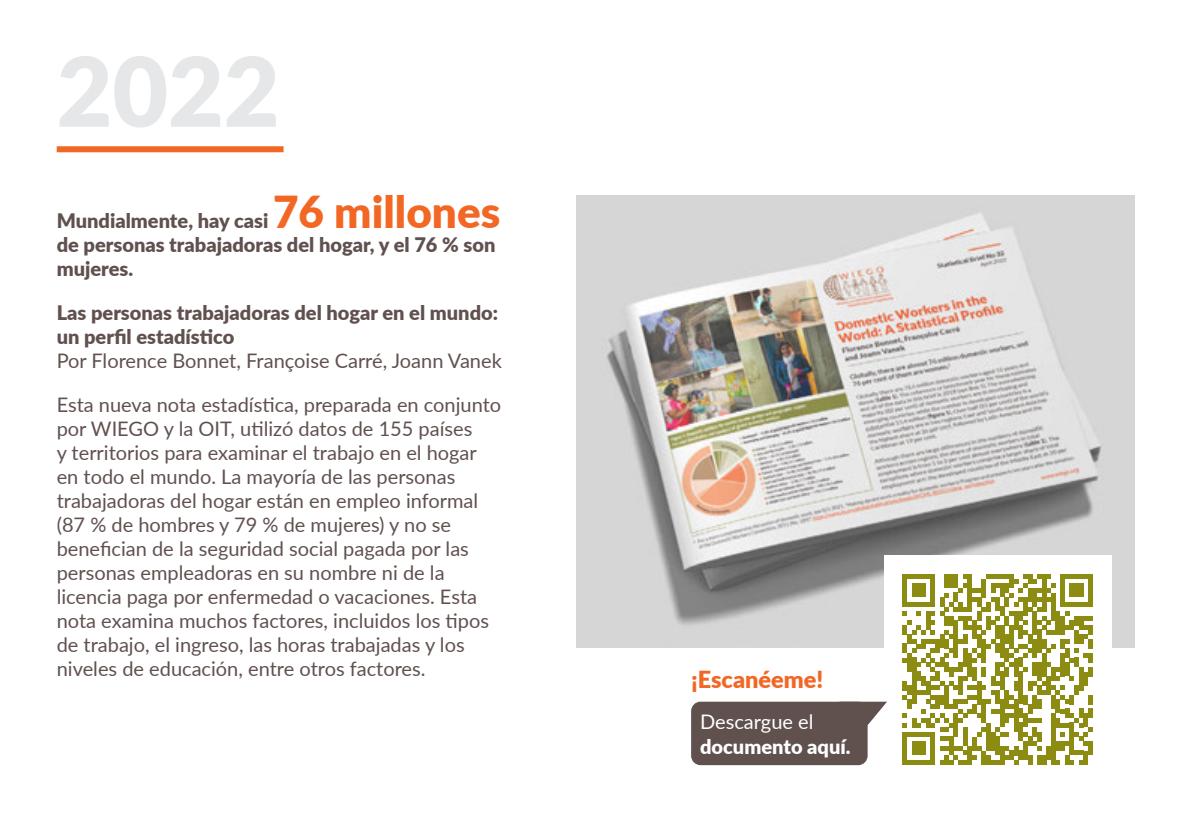
<style>
.page{position:relative;width:1191px;height:840px;background:#fff}
.page>*{position:absolute;margin:0;border:0;box-sizing:border-box;transform-origin:0 0}
.t1{font:900 96px "Lato";color:#e6e7e8}
.t2{font:900 23.4px "Lato";color:#f26724}
.t3{font:20px/24px "Lato";color:#60514f}
.t4{font:900 20px/24px "Lato";color:#60514f}
.t5{font:900 20px "Lato";color:#fff}
.t6{font:20px "Lato";color:#fff}
.s1{font-size:44px;color:#f26724}
</style>
<div class="page">
<img style="left:576px;top:196px;width:558px;height:450px">
<div style="left:884px;top:555px;width:227px;height:227px;background:#fff"></div>
<div style="left:691px;top:701px;width:176px;height:63px;background:#60514f;border-radius:9px"></div>
<svg style="left:839px;top:701px;width:48px;height:24px"></svg>
<svg style="left:902px;top:574px;width:190px;height:190px"></svg>
<hr style="left:1088px;top:740px;width:4px;height:14px;background:#8c8c12">
<div style="left:57px;top:146px;width:226px;height:6px;background:#f26724"></div>
<h1 class="t1" style="left:57px;top:19px;width:224px">2022</h1>
<p class="t4" style="left:57px;top:207px;width:445px">Mundialmente, hay casi <span class="s1">76 millones </span>de personas trabajadoras del hogar, y el 76 % son mujeres.</p>
<p class="t4" style="left:57px;top:299px;width:443px">Las personas trabajadoras del hogar en el mundo: un perfil estadístico</p>
<p class="t3" style="left:57px;top:348px;width:446px">Por Florence Bonnet, Françoise Carré, Joann Vanek</p>
<p class="t3" style="left:57px;top:392px;width:446px">Esta nueva nota estadística, preparada en conjunto por WIEGO y la OIT, utilizó datos de 155 países<br>y territorios para examinar el trabajo en el hogar en todo el mundo. La mayoría de las personas trabajadoras del hogar están en empleo informal (87 % de hombres y 79 % de mujeres) y no se benefician de la seguridad social pagada por las personas empleadoras en su nombre ni de la licencia paga por enfermedad o vacaciones. Esta nota examina muchos factores, incluidos los tipos de trabajo, el ingreso, las horas trabajadas y los niveles de educación, entre otros factores.</p>
<p class="t2" style="left:691px;top:661px;width:134px">¡Escanéeme!</p>
<p class="t6" style="left:700px;top:707px;width:115px">Descargue el</p>
<p class="t5" style="left:700px;top:730px;width:152px">documento aquí.</p>
</div>
